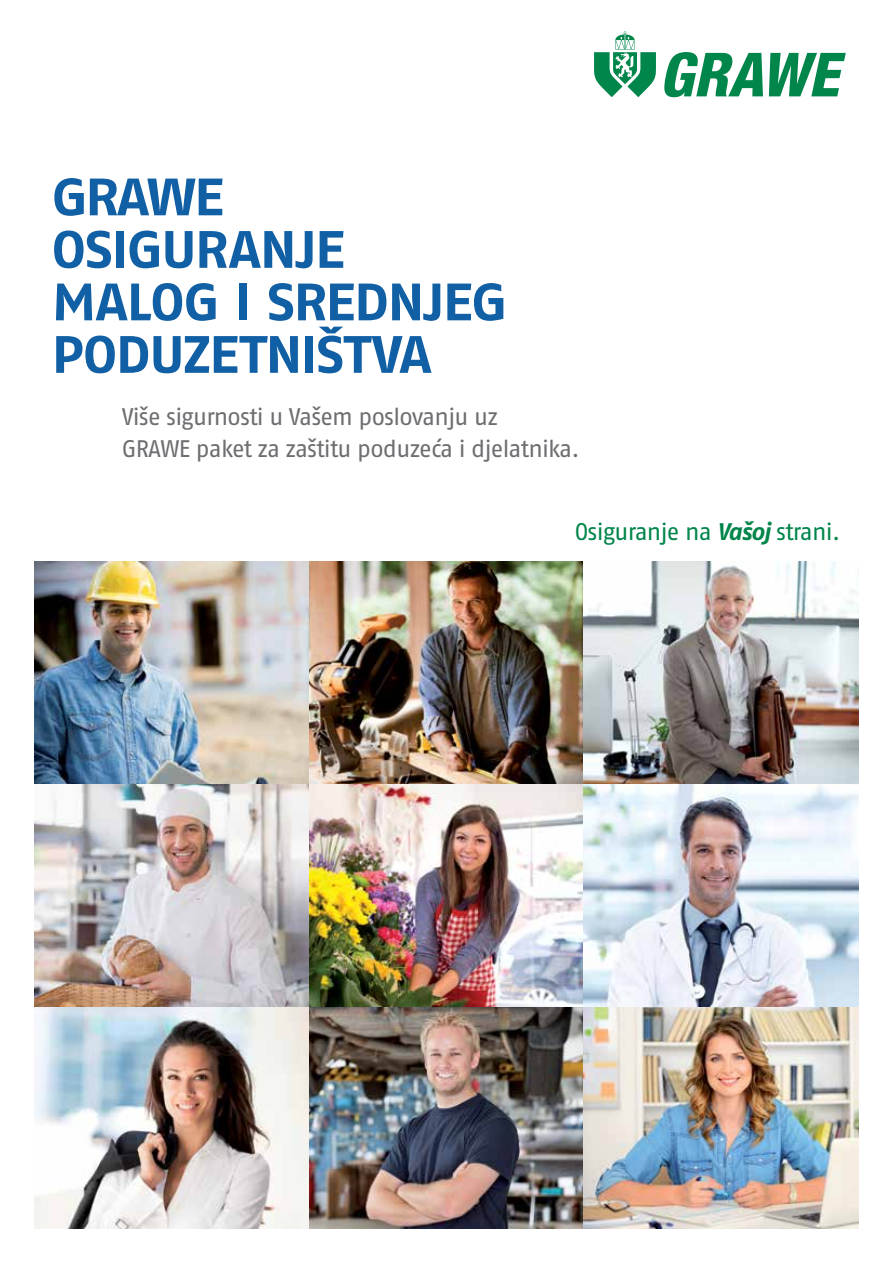
<style>
.page{position:relative;width:893px;height:1263px;background:#fff}
.page>*{position:absolute;margin:0;border:0;box-sizing:border-box;transform-origin:0 0}
.t1{font:700 52.5px/52.5px "Fago Pro Extd";letter-spacing:-.03em;color:#115fa4}
.t2{font:24px/31.5px "Fago Pro";letter-spacing:-.035em;color:#6d6e71}
.t3{font:24px "Fago Pro";letter-spacing:-.03em;color:#00854a}
.s1{font-weight:700;font-style:italic}
</style>
<div class="page">
<img style="left:34px;top:562px;width:825px;height:667px">
<svg style="left:594px;top:31px;width:252px;height:66px"></svg>
<h1 class="t1" style="left:51px;top:171px;width:458px">GRAWE<br>OSIGURANJE<br>MALOG I SREDNJEG<br>PODUZETNIŠTVA</h1>
<p class="t2" style="left:122px;top:401px;width:459px">Više sigurnosti u Vašem poslovanju uz<br>GRAWE paket za zaštitu poduzeća i djelatnika.</p>
<p class="t3" style="left:575px;top:518px;width:267px">Osiguranje na <span class="s1">Vašoj</span> strani.</p>
</div>
